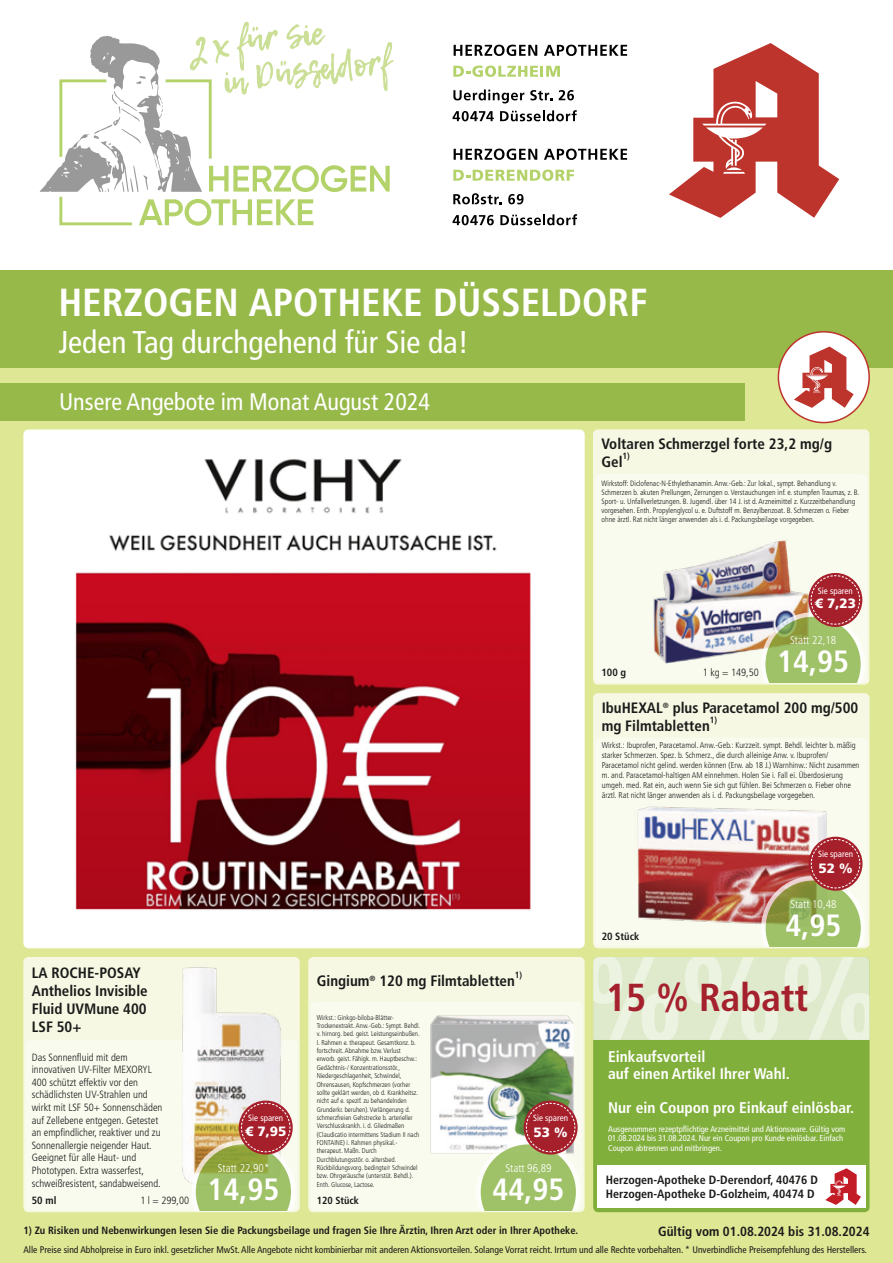
<style>
.page{position:relative;width:893px;height:1263px;background:#dee794}
.page>*{position:absolute;margin:0;border:0;box-sizing:border-box;transform-origin:0 0}
.t1{font:900 condensed 122.1px "Frutiger LT Std";color:#fff}
.t2{font:700 condensed 39.15px "Frutiger LT Std";color:#fff}
.t3{font:700 condensed 39px "Frutiger LT Std";color:#a5212d}
.t4{font:condensed 31.5px "Frutiger LT Std";color:#fff}
.t5{font:700 condensed 30.75px "Frutiger LT Std";color:#fff}
.t6{font:condensed 24px "Frutiger LT Std";color:#fff}
.t7{font:700 condensed 15.45px/17.1px "Frutiger LT Std";color:#fff}
.t8{font:700 condensed 15px/18px "Frutiger LT Std";color:#1a1a19}
.t9{font:900 13.5px "Frutiger LT Std";color:#fff}
.t10{font:700 condensed 13.2px "Frutiger LT Std";color:#1a1a19}
.t11{font:700 condensed 12px/14.4px "Frutiger LT Std";color:#1a1a19}
.t12{font:300 condensed 11.25px "Frutiger LT Std";color:#fff}
.t13{font:300 condensed 10.5px/12.6px "Frutiger LT Std";color:#1a1a19}
.t14{font:700 condensed 10.5px "Frutiger LT Std";color:#1a1a19}
.t15{font:700 condensed 10.35px "Frutiger LT Std";color:#1a1a19}
.t16{font:condensed 9.6px "Frutiger LT Std";color:#1a1a19}
.t17{font:condensed 9px "Frutiger LT Std";color:#fff}
.t18{font:700 condensed 9px "Frutiger LT Std";color:#1a1a19}
.t19{font:condensed 8.55px/9.4px "Frutiger LT Std";color:#fff}
.t20{font:300 condensed 8.4px/10.1px "Frutiger LT Std";color:#1a1a19}
.t21{font:300 condensed 7.65px/9.3px "Frutiger LT Std";color:#1a1a19}
.t22{font:300 condensed 6.9px/8.4px "Frutiger LT Std";color:#1a1a19}
</style>
<div class="page">
<div style="left:0;top:0;width:893px;height:282px;background:#fff"></div>
<div style="left:0;top:270px;width:893px;height:98px;background:#97b949"></div>
<img style="left:23px;top:429px;width:562px;height:519px">
<div style="left:593px;top:429px;width:276px;height:255px;background:#fafbef;border-radius:5px"></div>
<img style="left:653px;top:540px;width:137px;height:123px">
<svg style="left:761px;top:575px;width:104px;height:107px"></svg>
<div style="left:593px;top:693px;width:276px;height:255px;background:#fafbef;border-radius:5px"></div>
<img style="left:637px;top:806px;width:191px;height:118px">
<svg style="left:761px;top:838px;width:104px;height:108px;background:#b08f68"></svg>
<div style="left:23px;top:957px;width:277px;height:255px;background:#f6f8e4;border-radius:5px"></div>
<div style="left:25px;top:1040px;width:273px;height:170px;background:#fafbef;border-radius:5px"></div>
<img style="left:182px;top:967px;width:99px;height:216px">
<svg style="left:191px;top:1102px;width:104px;height:108px"></svg>
<div style="left:308px;top:957px;width:277px;height:255px;background:#fafbef;border-radius:5px"></div>
<img style="left:430px;top:1015px;width:144px;height:139px">
<svg style="left:476px;top:1102px;width:104px;height:108px"></svg>
<div style="left:593px;top:957px;width:276px;height:255px;background:#81af3b;border-radius:5px"></div>
<div style="left:593px;top:957px;width:276px;height:83px;background:#dfeacd"></div>
<div style="left:597px;top:1165px;width:268px;height:43px;background:#fff"></div>
<svg style="left:825px;top:1168px;width:36px;height:37px"></svg>
<div style="left:0;top:383px;width:744px;height:37px;background:#97b949"></div>
<div style="left:778px;top:332px;width:91px;height:91px;background:#fff;border-radius:50%"></div>
<div style="left:778px;top:331px;width:92px;height:92px;border:2px solid #bd342c;border-radius:50%"></div>
<svg style="left:794px;top:346px;width:60px;height:62px"></svg>
<svg style="left:669px;top:43px;width:170px;height:175px"></svg>
<svg style="left:454px;top:45px;width:83px;height:11px"></svg>
<svg style="left:544px;top:45px;width:83px;height:11px"></svg>
<svg style="left:453px;top:66px;width:107px;height:11px"></svg>
<svg style="left:453px;top:89px;width:71px;height:14px"></svg>
<svg style="left:530px;top:90px;width:22px;height:10px"></svg>
<svg style="left:559px;top:90px;width:15px;height:10px"></svg>
<svg style="left:453px;top:111px;width:41px;height:10px"></svg>
<svg style="left:500px;top:110px;width:77px;height:11px"></svg>
<svg style="left:454px;top:149px;width:83px;height:11px"></svg>
<svg style="left:544px;top:149px;width:83px;height:11px"></svg>
<svg style="left:453px;top:170px;width:121px;height:11px"></svg>
<svg style="left:453px;top:193px;width:49px;height:11px"></svg>
<svg style="left:508px;top:194px;width:15px;height:10px"></svg>
<svg style="left:453px;top:215px;width:41px;height:10px"></svg>
<svg style="left:500px;top:214px;width:77px;height:11px"></svg>
<svg style="left:40px;top:22px;width:354px;height:204px"></svg>
<h2 class="t2" style="left:58px;top:279px;width:591px">HERZOGEN APOTHEKE DÜSSELDORF</h2>
<h3 class="t4" style="left:58px;top:324px;width:412px">Jeden Tag durchgehend für Sie da!</h3>
<h3 class="t6" style="left:59px;top:388px;width:372px">Unsere Angebote im Monat August 2024</h3>
<h3 class="t8" style="left:601px;top:435px;width:232px">Voltaren Schmerzgel forte 23,2 mg/g<br>Gel</h3>
<h3 class="t18" style="left:623px;top:450px;width:9px">1)</h3>
<p class="t21" style="left:601px;top:478px;width:259px">Wirkstoff: Diclofenac-N-Ethylethanamin. Anw.-Geb.: Zur lokal., sympt. Behandlung v.<br>Schmerzen b. akuten Prellungen, Zerrungen o. Verstauchungen inf. e. stumpfen Traumas, z. B.<br>Sport- u. Unfallverletzungen. B. Jugendl. über 14 J. ist d. Arzneimittel z. Kurzzeitbehandlung vorgesehen. Enth. Propylenglycol u. e. Duftstoff m. Benzylbenzoat. B. Schmerzen o. Fieber ohne ärztl. Rat nicht länger anwenden als i. d. Packungsbeilage vorgegeben.</p>
<h3 class="t8" style="left:32px;top:963px;width:117px">LA ROCHE-POSAY<br>Anthelios Invisible<br>Fluid UVMune 400<br>LSF 50+</h3>
<p class="t13" style="left:32px;top:1051px;width:132px">Das Sonnenfluid mit dem innovativen UV-Filter MEXORYL<br>400 schützt effektiv vor den schädlichsten UV-Strahlen und wirkt mit LSF 50+ Sonnenschäden auf Zellebene entgegen. Getestet an empfindlicher, reaktiver und zu<br>Sonnenallergie neigender Haut.<br>Geeignet für alle Haut- und<br>Phototypen. Extra wasserfest, schweißresistent, sandabweisend.</p>
<h3 class="t14" style="left:32px;top:1194px;width:26px">50 ml</h3>
<h3 class="t13" style="left:140px;top:1194px;width:50px">1 l = 299,00</h3>
<h3 class="t17" style="left:248px;top:1113px;width:36px">Sie sparen</h3>
<h3 class="t9" style="left:245px;top:1123px;width:43px">€ 7,95</h3>
<h3 class="t12" style="left:218px;top:1161px;width:53px">Statt 22,90*</h3>
<h3 class="t5" style="left:208px;top:1171px;width:73px">14,95</h3>
<h3 class="t17" style="left:818px;top:585px;width:36px">Sie sparen</h3>
<h3 class="t9" style="left:815px;top:596px;width:43px">€ 7,23</h3>
<h3 class="t14" style="left:601px;top:666px;width:26px">100 g</h3>
<h3 class="t13" style="left:703px;top:666px;width:57px">1 kg = 149,50</h3>
<h3 class="t12" style="left:790px;top:634px;width:48px">Statt 22,18</h3>
<h3 class="t5" style="left:777px;top:643px;width:73px">14,95</h3>
<h3 class="t8" style="left:602px;top:699px;width:258px">IbuHEXAL<sup>®</sup> plus Paracetamol 200 mg/500 mg Filmtabletten</h3>
<h3 class="t18" style="left:710px;top:714px;width:9px">1)</h3>
<p class="t20" style="left:602px;top:740px;width:259px">Wirkst.: Ibuprofen, Paracetamol. Anw.-Geb.: Kurzzeit. sympt. Behdl. leichter b. mäßig starker Schmerzen. Spez. b. Schmerz., die durch alleinige Anw. v. Ibuprofen/ Paracetamol nicht gelind. werden können (Erw. ab 18 J.) Warnhinw.: Nicht zusammen m. and. Paracetamol-haltigen AM einnehmen. Holen Sie i. Fall ei. Überdosierung umgeh. med. Rat ein, auch wenn Sie sich gut fühlen. Bei Schmerzen o. Fieber ohne ärztl. Rat nicht länger anwenden als i. d. Packungsbeilage vorgegeben.</p>
<h3 class="t8" style="left:317px;top:971px;width:200px">Gingium<sup>®</sup> 120 mg Filmtabletten</h3>
<h3 class="t18" style="left:515px;top:969px;width:9px">1)</h3>
<p class="t22" style="left:317px;top:1013px;width:105px">Wirkst.: Ginkgo-biloba-Blätter-Trockenextrakt. Anw.-Geb.: Sympt. Behdl. v. hirnorg. bed. geist. Leistungseinbußen.<br>I. Rahmen e. therapeut. Gesamtkonz. b. fortschreit. Abnahme bzw. Verlust erworb. geist. Fähigk. m. Hauptbeschw.:<br>Gedächtnis-/ Konzentrationsstör., Niedergeschlagenheit, Schwindel, Ohrensausen, Kopfschmerzen (vorher sollte geklärt werden, ob d. Krankheitsz. nicht auf e. spezif. zu behandelnden Grunderkr. beruhen). Verlängerung d. schmerzfreien Gehstrecke b. arterieller Verschlusskrankh. i. d. Gliedmaßen (Claudicatio intermittens Stadium II nach FONTAINE) i. Rahmen physikal.- therapeut. Maßn. Durch Durchblutungsstör. o. altersbed.<br>Rückbildungsvorg. bedingte/r Schwindel bzw. Ohrgeräusche (unterstüt. Behdl.).<br>Enth. Glucose, Lactose.</p>
<h3 class="t15" style="left:317px;top:1194px;width:44px">120 Stück</h3>
<h3 class="t17" style="left:533px;top:1113px;width:36px">Sie sparen</h3>
<h3 class="t9" style="left:534px;top:1124px;width:36px">53 %</h3>
<h3 class="t12" style="left:505px;top:1161px;width:48px">Statt 96,89</h3>
<h3 class="t5" style="left:493px;top:1171px;width:73px">44,95</h3>
<h3 class="t17" style="left:818px;top:849px;width:36px">Sie sparen</h3>
<h3 class="t9" style="left:818px;top:860px;width:36px">52 %</h3>
<h3 class="t14" style="left:602px;top:930px;width:39px">20 Stück</h3>
<h3 class="t12" style="left:790px;top:897px;width:48px">Statt 10,48</h3>
<h3 class="t5" style="left:785px;top:907px;width:57px">4,95</h3>
<h1 class="t1" style="left:580px;top:925px;width:305px">%%%</h1>
<h3 class="t3" style="left:606px;top:975px;width:204px">15 % Rabatt</h3>
<h3 class="t7" style="left:608px;top:1048px;width:183px">Einkaufsvorteil<br>auf einen Artikel Ihrer Wahl.</h3>
<h3 class="t7" style="left:608px;top:1099px;width:248px">Nur ein Coupon pro Einkauf einlösbar.</h3>
<p class="t19" style="left:608px;top:1124px;width:239px">Ausgenommen rezeptpflichtige Arzneimittel und Aktionsware. Gültig vom<br>01.08.2024 bis 31.08.2024. Nur ein Coupon pro Kunde einlösbar. Einfach<br>Coupon abtrennen und mitbringen.</p>
<h3 class="t11" style="left:606px;top:1172px;width:214px">Herzogen-Apotheke D-Derendorf, 40476 D<br>Herzogen-Apotheke D-Golzheim, 40474 D</h3>
<h3 class="t14" style="left:23px;top:1224px;width:556px">1) Zu Risiken und Nebenwirkungen lesen Sie die Packungsbeilage und fragen Sie Ihre Ärztin, Ihren Arzt oder in Ihrer Apotheke.</h3>
<h3 class="t10" style="left:658px;top:1224px;width:213px">Gültig vom 01.08.2024 bis 31.08.2024</h3>
<p class="t16" style="left:23px;top:1244px;width:845px">Alle Preise sind Abholpreise in Euro inkl. gesetzlicher MwSt. Alle Angebote nicht kombinierbar mit anderen Aktionsvorteilen. Solange Vorrat reicht. Irrtum und alle Rechte vorbehalten. * Unverbindliche Preisempfehlung des Herstellers.</p>
</div>
